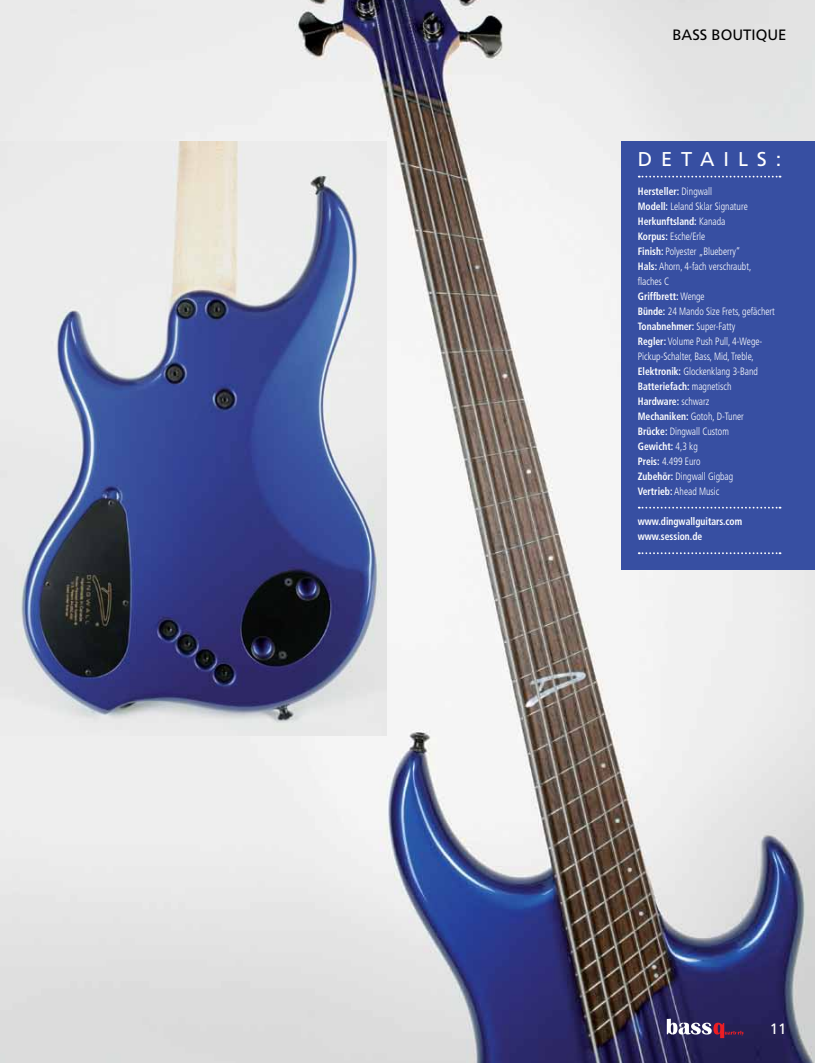
<style>
.page{position:relative;width:815px;height:1063px;background:#fff}
.page>*{position:absolute;margin:0;border:0;box-sizing:border-box;transform-origin:0 0}
.t1{font:20px "Frutiger";letter-spacing:.445em;color:#fff}
.t2{font:15px "Frutiger";color:#000}
.t3{font:15px "Frutiger";color:#fff}
.t4{font:300 condensed 10.62px/15px "Frutiger LT Std";color:#fff;scale:.9 1}
.t5{font:700 condensed 10.62px/15px "Frutiger LT Std";color:#fff;scale:.9 1}
.s1{font-weight:700}
</style>
<div class="page">
<img style="left:1px;top:0;width:814px;height:1063px">
<img style="left:1px;top:142px;width:385px;height:593px">
<div style="left:621px;top:142px;width:194px;height:428px;background:#374fa2"></div>
<img style="left:0;top:0;width:1px;height:1063px">
<svg style="left:667px;top:1019px;width:77px;height:19px"></svg>
<svg style="left:639px;top:176px;width:142px;height:2px"></svg>
<svg style="left:639px;top:507px;width:142px;height:2px"></svg>
<svg style="left:639px;top:552px;width:142px;height:2px"></svg>
<h2 class="t2" style="left:672px;top:26px;width:116px">BASS BOUTIQUE</h2>
<h1 class="t1" style="left:638px;top:147px;width:145px">DETAILS:</h1>
<p class="t4" style="left:638px;top:184px;width:154px"><span class="s1">Hersteller:</span> Dingwall<br><span class="s1">Modell:</span> Leland Sklar Signature<br><span class="s1">Herkunftsland:</span> Kanada<br><span class="s1">Korpus:</span> Esche/Erle<br><span class="s1">Finish:</span> Polyester „Blueberry“<br><span class="s1">Hals:</span> Ahorn, 4-fach verschraubt, flaches C<br><span class="s1">Griffbrett:</span> Wenge<br><span class="s1">Bünde:</span> 24 Mando Size Frets, gefächert<br><span class="s1">Tonabnehmer:</span> Super-Fatty<br><span class="s1">Regler:</span> Volume Push Pull, 4-Wege-<br>Pickup-Schalter, Bass, Mid, Treble,<br><span class="s1">Elektronik:</span> Glockenklang 3-Band<br><span class="s1">Batteriefach:</span> magnetisch<br><span class="s1">Hardware:</span> schwarz<br><span class="s1">Mechaniken:</span> Gotoh, D-Tuner<br><span class="s1">Brücke:</span> Dingwall Custom<br><span class="s1">Gewicht:</span> 4,3 kg<br><span class="s1">Preis:</span> 4.499 Euro<br><span class="s1">Zubehör:</span> Dingwall Gigbag<br><span class="s1">Vertrieb:</span> Ahead Music</p>
<p class="t5" style="left:638px;top:514px;width:117px">www.dingwallguitars.com www.session.de</p>
<h2 class="t3" style="left:770px;top:1020px;width:18px">11</h2>
</div>
